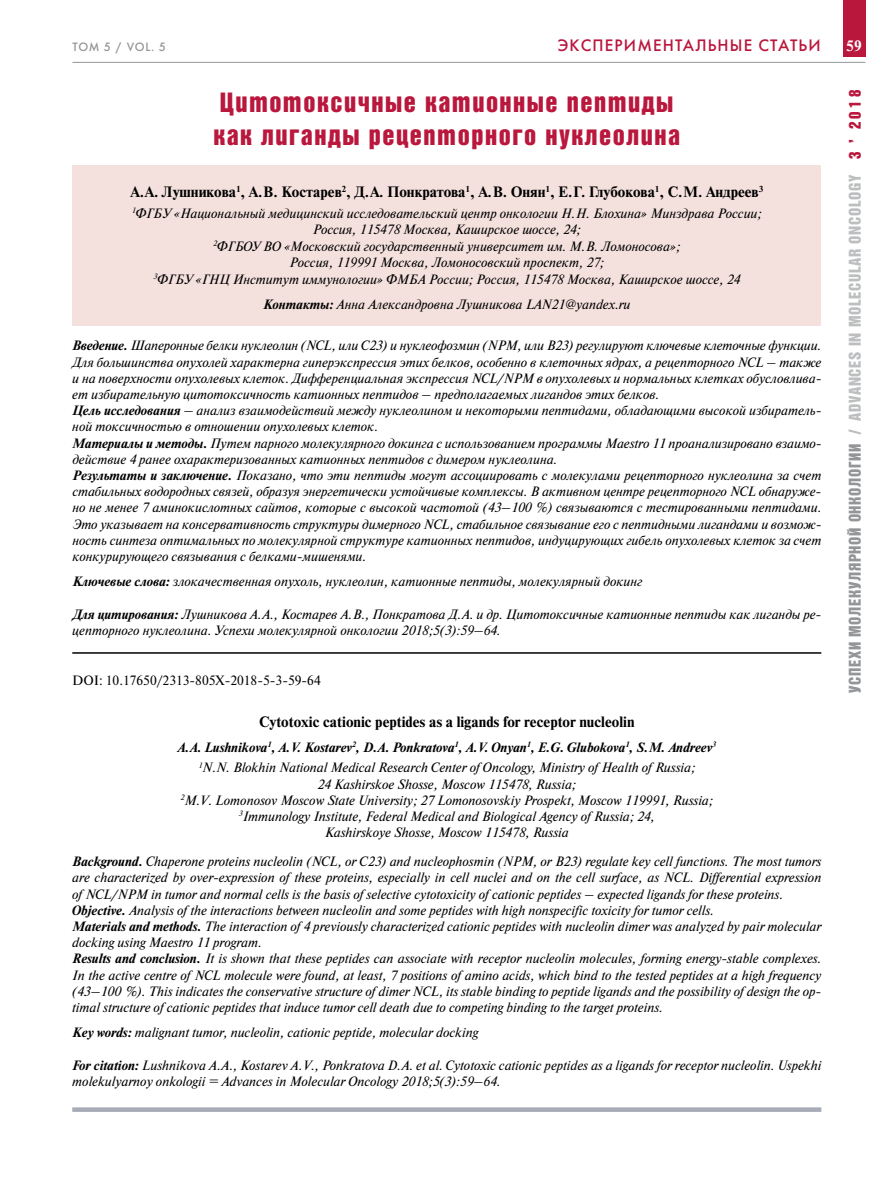
<style>
.page{position:relative;width:893px;height:1191px;background:#fff}
.page>*{position:absolute;margin:0;border:0;box-sizing:border-box;transform-origin:0 0}
.t1{font:27px/32.4px "Bastion Kontrast Alt C";letter-spacing:.055em;color:#ba173d}
.t2{font:16.5px "Bastion Kontrast Alt C";letter-spacing:.04em;color:#bcbec0}
.t3{font:16.5px "Futuris C";letter-spacing:.07em;color:#ba173d}
.t4{font:16.5px "Bastion Kontrast Alt C";color:#ba173d}
.t5{font:700 15px "Newton C";color:#000}
.t6{font:700 15px "Newton C";color:#fff}
.t7{font:italic 13.5px/16.2px "Newton C";color:#000}
.t8{font:italic 700 13.5px/20.4px "Newton C";color:#000;text-align:center}
.t9{font:13.5px "Newton C";color:#000}
.t10{font:12px "Futuris C";letter-spacing:.045em;color:#939598}
.s1{font-weight:700}
.s2{font-weight:400}
.s3{color:#939598}
.s4{color:#ba173d}
</style>
<div class="page">
<div style="left:843px;top:0;width:22px;height:57px;background:#ba173d"></div>
<hr style="left:72px;top:62px;width:793px;height:1px;background:#939598">
<div style="left:72px;top:165px;width:748px;height:160px;background:#f4e1dd"></div>
<hr style="left:72px;top:652px;width:749px;height:1px;background:#000">
<svg style="left:72px;top:1107px;width:749px;height:4px;background:#afb2bd"></svg>
<p class="t10" style="left:72px;top:40px;width:95px">ТОМ 5 / VOL. 5</p>
<p class="t3" style="left:558px;top:36px;width:264px">ЭКСПЕРИМЕНТАЛЬНЫЕ СТАТЬИ</p>
<p class="t6" style="left:846px;top:38px;width:17px">59</p>
<h1 class="t1" style="left:213px;top:87px;width:468px">Цитотоксичные катионные пептиды как лиганды рецепторного нуклеолина</h1>
<p class="t5" style="left:130px;top:183px;width:634px">А.A. Лушникова<sup>1</sup>, A.В. Костарев<sup>2</sup>, Д.А. Понкратова<sup>1</sup>, А.В. Онян<sup>1</sup>, Е.Г. Глубокова<sup>1</sup>, С.М. Андреев<sup>3</sup></p>
<p class="t7" style="left:132px;top:205px;width:631px;text-align:center"><sup>1</sup>ФГБУ «Национальный медицинский исследовательский центр онкологии Н.Н. Блохина» Минздрава России; Россия, 115478 Москва, Каширское шоссе, 24;<br><sup>2</sup>ФГБОУ ВО «Московский государственный университет им. М.В. Ломоносова»;<br>Россия, 119991 Москва, Ломоносовский проспект, 27;<br><sup>3</sup>ФГБУ «ГНЦ Институт иммунологии» ФМБА России; Россия, 115478 Москва, Каширское шоссе, 24</p>
<p class="t7" style="left:263px;top:296px;width:369px"><span class="s1">Контакты:</span> Анна Александровна Лушникова LAN21@yandex.ru</p>
<p class="t7" style="left:72px;top:338px;width:751px"><span class="s1">Введение.</span> Шаперонные белки нуклеолин (NCL, или С23) и нуклеофозмин (NPM, или В23) регулируют ключевые клеточные функции.<br>Для большинства опухолей характерна гиперэкспрессия этих белков, особенно в клеточных ядрах, а рецепторного NCL – также и на поверхности опухолевых клеток. Дифференциальная экспрессия NCL/NPM в опухолевых и нормальных клетках обусловлива&shy;ет избирательную цитотоксичность катионных пептидов – предполагаемых лигандов этих белков.<br><span class="s1">Цель исследования</span> – анализ взаимодействий между нуклеолином и некоторыми пептидами, обладающими высокой избиратель&shy;ной токсичностью в отношении опухолевых клеток.<br><span class="s1">Материалы и методы.</span> Путем парного молекулярного докинга с использованием программы Maestro 11 проанализировано взаимо&shy;действие 4 ранее охарактеризованных катионных пептидов с димером нуклеолина.<br><span class="s1">Результаты и заключение.</span> Показано, что эти пептиды могут ассоциировать с молекулами рецепторного нуклеолина за счет стабильных водородных связей, образуя энергетически устойчивые комплексы. В активном центре рецепторного NCL обнаруже&shy;но не менее 7 аминокислотных сайтов, которые с высокой частотой (43–100 %) связываются с тестированными пептидами.<br>Это указывает на консервативность структуры димерного NCL, стабильное связывание его с пептидными лигандами и возмож&shy;ность синтеза оптимальных по молекулярной структуре катионных пептидов, индуцирующих гибель опухолевых клеток за счет конкурирующего связывания с белками-мишенями.</p>
<p class="t7" style="left:72px;top:573px;width:571px"><span class="s1">Ключевые слова:</span> злокачественная опухоль, нуклеолин, катионные пептиды, молекулярный докинг</p>
<p class="t7" style="left:72px;top:606px;width:750px"><span class="s1">Для цитирования:</span> Лушникова А.A., Костарев A.В., Понкратова Д.А. и др. Цитотоксичные катионные пептиды как лиганды ре&shy;цепторного нуклеолина. Успехи молекулярной онкологии 2018;5(3):59–64.</p>
<p class="t9" style="left:72px;top:673px;width:250px">DOI: 10.17650/2313-805X-2018‑5‑3‑59-64</p>
<p class="t5" style="left:259px;top:713px;width:377px">Cytotoxic cationic peptides as а ligands for receptor nucleolin</p>
<p class="t8" style="left:177px;top:737px;width:540px">A.A. Lushnikova<sup>1</sup>, A.V. Kostarev<sup>2</sup>, D.A. Ponkratova<sup>1</sup>, A.V. Onyan<sup>1</sup>, E.G. Glubokova<sup>1</sup>, S.M. Andreev<sup>3<br></sup><sup>1</sup><span class="s2">N.N. Blokhin National Medical Research Center of Oncology, Ministry of Health of Russia;</span></p>
<p class="t7" style="left:181px;top:776px;width:534px;text-align:center">24 Kashirskoe Shosse, Moscow 115478, Russia;<br><sup>2</sup>M.V. Lomonosov Moscow State University; 27 Lomonosovskiy Prospekt, Moscow 119991, Russia; <sup>3</sup>Immunology Institute, Federal Medical and Biological Agency of Russia; 24,<br>Kashirskoye Shosse, Moscow 115478, Russia</p>
<p class="t7" style="left:72px;top:853px;width:750px"><span class="s1">Background.</span> Chaperone proteins nucleolin (NCL, or C23) and nucleophosmin (NPM, or B23) regulate key cell functions. The most tumors are characterized by over-expression of these proteins, especially in cell nuclei and on the сell surface, as NCL. Differential expression of NCL/NPM in tumor and normal cells is the basis of selective cytotoxicity of cationic peptides – expected ligands for these proteins.<br><span class="s1">Objective.</span> Analysis of the interactions between nucleolin and some peptides with high nonspecific toxicity for tumor cells.<br><span class="s1">Materials and methods.</span> The interaction of 4 previously characterized cationic peptides with nucleolin dimer was analyzed by pair molecular docking using Maestro 11 program.<br><span class="s1">Results and conclusion.</span> It is shown that these peptides can associate with receptor nucleolin molecules, forming energy-stable complexes.<br>In the active centre of NCL molecule were found, at least, 7 positions of amino acids, which bind to the tested peptides at a high frequency (43–100 %). This indicates the conservative structure of dimer NCL, its stable binding to peptide ligands and the possibility of design the op&shy;timal structure of cationic peptides that induce tumor cell death due to competing binding to the target proteins.</p>
<p class="t7" style="left:72px;top:1024px;width:408px"><span class="s1">Key words:</span> malignant tumor, nucleolin, cationic peptide, molecular docking</p>
<p class="t7" style="left:72px;top:1057px;width:750px"><span class="s1">For citation:</span> Lushnikova A.A., Kostarev A.V., Ponkratova D.A. et al. Cytotoxic cationic peptides as а ligands for receptor nucleolin. Uspekhi molekulyarnoy onkologii = Advances in Molecular Oncology 2018;5(3):59–64.</p>
<p class="t4" style="left:847px;top:129px;width:41px;rotate:-90deg">2018</p>
<p class="t4" style="left:837px;top:143px;width:5px;rotate:-90deg">,</p>
<p class="t2" style="left:847px;top:693px;width:543px;rotate:-90deg"><span class="s3">УСПЕХИ МОЛЕКУЛЯРНОЙ ОНКОЛОГИИ</span> / ADVANCES IN MOLECULAR ONCOLOGY <span class="s4">3</span></p>
</div>
